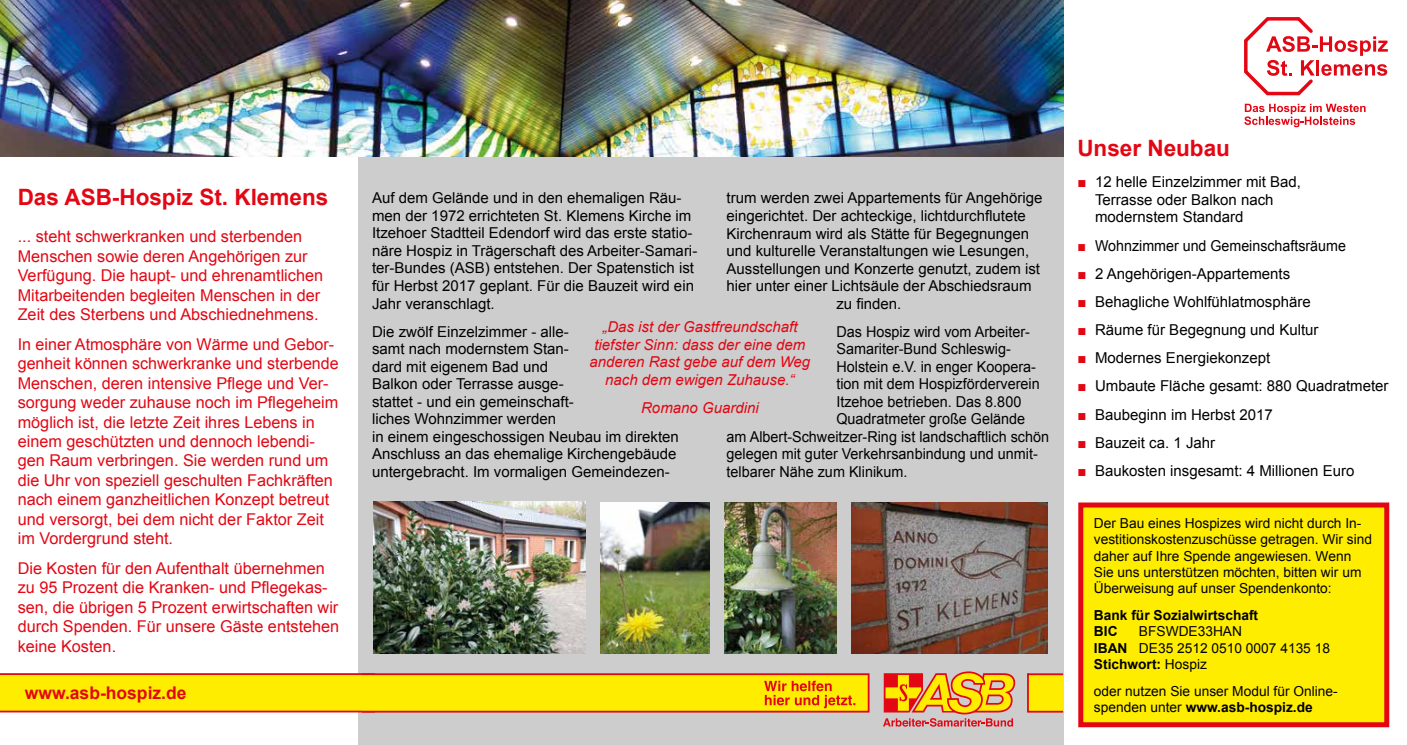
<style>
.page{position:relative;width:1407px;height:745px;background:#fff}
.page>*{position:absolute;margin:0;border:0;box-sizing:border-box;transform-origin:0 0}
.t1{font:700 22.5px "Arial";color:#e30613}
.t2{font:700 17.5px "Arial";color:#e30613}
.t3{font:16.25px/19.4px "Arial";color:#e30613}
.t4{font:15px/17.5px "Arial";color:#000}
.t5{font:15px "Arial";color:#000;scale:.96 1}
.t6{font:italic 15px/17.5px "Arial";color:#e30613;text-align:center}
.t7{font:15px "Arial";color:#000;scale:.95 1}
.t8{font:13.75px/16.2px "Arial";color:#000}
.t9{font:700 13.75px/16.2px "Arial";color:#000}
.s1{color:#e30613}
.s2{font-weight:700}
</style>
<div class="page">
<div style="left:358px;top:0;width:705px;height:744px;background:#cdcdcd"></div>
<svg style="left:0;top:673px;width:869px;height:39px;background:#fbd503"></svg>
<svg style="left:1027px;top:671px;width:37px;height:42px;background:#f8cd10"></svg>
<svg style="left:883px;top:671px;width:132px;height:55px"></svg>
<img style="left:0;top:0;width:1063px;height:156px">
<img style="left:373px;top:501px;width:213px;height:151px">
<img style="left:851px;top:502px;width:196px;height:151px">
<img style="left:601px;top:502px;width:109px;height:151px">
<img style="left:725px;top:502px;width:111px;height:151px">
<div style="left:1081px;top:504px;width:305px;height:220px;background:#ffed00"></div>
<div style="left:1078px;top:502px;width:311px;height:224px;border:5px solid #e30613"></div>
<svg style="left:1244px;top:104px;width:121px;height:23px"></svg>
<svg style="left:1244px;top:17px;width:144px;height:79px"></svg>
<h1 class="t1" style="left:18px;top:182px;width:312px">Das ASB-Hospiz St. Klemens</h1>
<p class="t3" style="left:18px;top:227px;width:307px">... steht schwerkranken und sterbenden Menschen sowie deren Angehörigen zur Verfügung. Die haupt- und ehrenamtlichen Mitarbeitenden begleiten Menschen in der Zeit des Sterbens und Abschiednehmens.</p>
<p class="t3" style="left:18px;top:334px;width:323px">In einer Atmosphäre von Wärme und Gebor&shy;genheit können schwerkranke und sterbende Menschen, deren intensive Pflege und Ver&shy;sorgung weder zuhause noch im Pflegeheim möglich ist, die letzte Zeit ihres Lebens in einem geschützten und dennoch lebendi&shy;gen Raum verbringen. Sie werden rund um die Uhr von speziell geschulten Fachkräften nach einem ganzheitlichen Konzept betreut und versorgt, bei dem nicht der Faktor Zeit im Vordergrund steht.</p>
<p class="t3" style="left:18px;top:558px;width:323px">Die Kosten für den Aufenthalt übernehmen zu 95 Prozent die Kranken- und Pflegekas&shy;sen, die übrigen 5 Prozent erwirtschaften wir durch Spenden. Für unsere Gäste entstehen keine Kosten.</p>
<p class="t2" style="left:25px;top:680px;width:163px">www.asb-hospiz.de</p>
<p class="t4" style="left:372px;top:189px;width:327px">Auf dem Gelände und in den ehemaligen Räu&shy;men der 1972 errichteten St. Klemens Kirche im Itzehoer Stadtteil Edendorf wird das erste statio&shy;näre Hospiz in Trägerschaft des Arbeiter-Samari&shy;ter-Bundes (ASB) entstehen. Der Spatenstich ist für Herbst 2017 geplant. Für die Bauzeit wird ein Jahr veranschlagt.</p>
<p class="t4" style="left:372px;top:322px;width:308px">Die zwölf Einzelzimmer - alle-<br>samt nach modernstem Stan-<br>dard mit eigenem Bad und<br>Balkon oder Terrasse ausge-<br>stattet - und ein gemeinschaft-<br>liches Wohnzimmer werden<br>in einem eingeschossigen Neubau im direkten Anschluss an das ehemalige Kirchengebäude untergebracht. Im vormaligen Gemeindezen-</p>
<p class="t4" style="left:726px;top:189px;width:317px">trum werden zwei Appartements für Angehörige</p>
<p class="t4" style="left:726px;top:207px;width:301px">eingerichtet. Der achteckige, lichtdurchflutete</p>
<p class="t4" style="left:726px;top:224px;width:304px">Kirchenraum wird als Stätte für Begegnungen</p>
<p class="t4" style="left:726px;top:242px;width:304px">und kulturelle Veranstaltungen wie Lesungen,</p>
<p class="t4" style="left:726px;top:259px;width:315px">Ausstellungen und Konzerte genutzt, zudem ist</p>
<p class="t4" style="left:726px;top:277px;width:307px">hier unter einer Lichtsäule der Abschiedsraum</p>
<p class="t4" style="left:836px;top:294px;width:67px">zu finden.</p>
<p class="t5" style="left:836px;top:321px;width:203px">Das Hospiz wird vom Arbeiter-</p>
<p class="t5" style="left:836px;top:339px;width:183px">Samariter-Bund Schleswig-</p>
<p class="t5" style="left:836px;top:356px;width:209px">Holstein e.V. in enger Koopera-</p>
<p class="t5" style="left:836px;top:374px;width:213px">tion mit dem Hospizförderverein</p>
<p class="t5" style="left:836px;top:391px;width:194px">Itzehoe betrieben. Das 8.800</p>
<p class="t5" style="left:836px;top:409px;width:198px">Quadratmeter große Gelände</p>
<p class="t5" style="left:726px;top:426px;width:337px">am Albert-Schweitzer-Ring ist landschaftlich schön</p>
<p class="t5" style="left:726px;top:444px;width:326px">gelegen mit guter Verkehrsanbindung und unmit-</p>
<p class="t5" style="left:726px;top:461px;width:190px">telbarer Nähe zum Klinikum.</p>
<p class="t6" style="left:589px;top:318px;width:222px">„Das ist der Gastfreundschaft tiefster Sinn: dass der eine dem anderen Rast gebe auf dem Weg nach dem ewigen Zuhause.“</p>
<p class="t6" style="left:641px;top:398px;width:119px">Romano Guardini</p>
<h1 class="t1" style="left:1077px;top:133px;width:154px">Unser Neubau</h1>
<p class="t4" style="left:1095px;top:173px;width:207px;text-indent:-18px"><span class="s1">■</span> 12 helle Einzelzimmer mit Bad,<br>Terrasse oder Balkon nach modernstem Standard</p>
<p class="t7" style="left:1077px;top:235px;width:284px"><span class="s1">■</span> Wohnzimmer und Gemeinschaftsräume</p>
<p class="t4" style="left:1077px;top:265px;width:214px"><span class="s1">■</span> 2 Angehörigen-Appartements</p>
<p class="t4" style="left:1077px;top:293px;width:235px"><span class="s1">■</span> Behagliche Wohlfühlatmosphäre</p>
<p class="t4" style="left:1077px;top:321px;width:243px"><span class="s1">■</span> Räume für Begegnung und Kultur</p>
<p class="t4" style="left:1077px;top:349px;width:194px"><span class="s1">■</span> Modernes Energiekonzept</p>
<p class="t4" style="left:1077px;top:377px;width:313px"><span class="s1">■</span> Umbaute Fläche gesamt: 880 Quadratmeter</p>
<p class="t4" style="left:1077px;top:405px;width:197px"><span class="s1">■</span> Baubeginn im Herbst 2017</p>
<p class="t4" style="left:1077px;top:433px;width:139px"><span class="s1">■</span> Bauzeit ca. 1 Jahr</p>
<p class="t4" style="left:1077px;top:461px;width:278px"><span class="s1">■</span> Baukosten insgesamt: 4 Millionen Euro</p>
<p class="t8" style="left:1094px;top:515px;width:280px">Der Bau eines Hospizes wird nicht durch In&shy;vestitionskostenzuschüsse getragen. Wir sind daher auf Ihre Spende angewiesen. Wenn Sie uns unterstützen möchten, bitten wir um Überweisung auf unser Spendenkonto:</p>
<p class="t9" style="left:1094px;top:607px;width:166px">Bank für Sozialwirtschaft<br>BIC</p>
<p class="t8" style="left:1094px;top:623px;width:238px;text-indent:45px">BFSWDE33HAN<br><span class="s2">IBAN</span> DE35 2512 0510 0007 4135 18<br><span class="s2">Stichwort:</span> Hospiz</p>
<p class="t8" style="left:1094px;top:682px;width:245px">oder nutzen Sie unser Modul für Online&shy;spenden unter <span class="s2">www.asb-hospiz.de</span></p>
</div>
